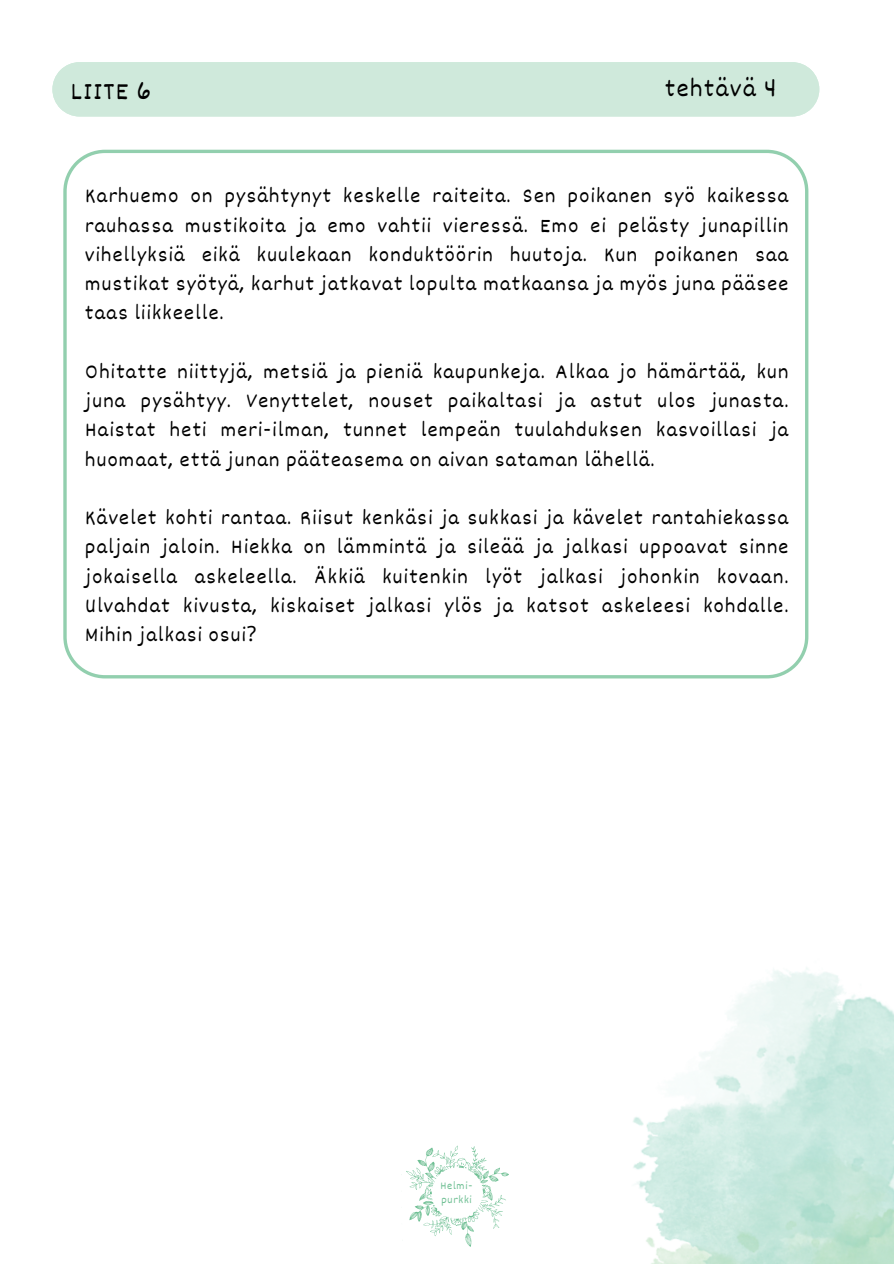
<style>
.page{position:relative;width:894px;height:1264px;background:#fff}
.page>*{position:absolute;margin:0;border:0;box-sizing:border-box;transform-origin:0 0}
.t1{font:25.5px "Dekko";letter-spacing:.065em;color:#000}
.t2{font:21px/29.2px "Dekko";letter-spacing:.065em;color:#000;text-align:justify}
.t3{font:11.1px/13.8px "Dekko";letter-spacing:.07em;color:#6ebf93}
.s1{font-family:"Noto Sans"}
</style>
<div class="page">
<img style="left:633px;top:968px;width:260px;height:295px">
<svg style="left:401px;top:1145px;width:108px;height:101px"></svg>
<div style="left:52px;top:62px;width:767px;height:54px;background:#cfe9db"></div>
<svg style="left:63px;top:150px;width:745px;height:528px"></svg>
<h1 class="t1" style="left:71px;top:75px;width:82px">LIITE 6</h1>
<p class="t1" style="left:665px;top:72px;width:113px">tehtävä 4</p>
<h2 class="t2" style="left:85px;top:180px;width:704px">Karhuemo on pysähtynyt keskelle raiteita. Sen poikanen syö kaikessa rauhassa mustikoita ja emo vahtii vieressä. Emo ei pelästy junapillin vihellyksiä eikä kuulekaan konduktöörin huutoja. Kun poikanen saa mustikat syötyä, karhut jatkavat lopulta matkaansa ja myös juna pääsee taas liikkeelle.</h2>
<p class="t2" style="left:85px;top:356px;width:704px">Ohitatte niittyjä, metsiä ja pieniä kaupunkeja. Alkaa jo hämärtää, kun juna pysähtyy. Venyttelet, nouset paikaltasi ja astut ulos junasta.<br>Haistat heti meri-ilman, tunnet lempeän tuulahduksen kasvoillasi ja huomaat, että junan pääteasema on aivan sataman lähellä.</p>
<p class="t2" style="left:85px;top:502px;width:704px">Kävelet kohti rantaa. Riisut kenkäsi ja sukkasi ja kävelet rantahiekassa paljain jaloin. Hiekka on lämmintä ja sileää ja jalkasi uppoavat sinne jokaisella askeleella. Äkkiä kuitenkin lyöt jalkasi johonkin kovaan.<br>Ulvahdat kivusta, kiskaiset jalkasi ylös ja katsot askeleesi kohdalle.<br>Mihin jalkasi osui<span class="s1">?</span></p>
<p class="t3" style="left:440px;top:1178px;width:33px">Helmi&shy;purkki</p>
</div>
